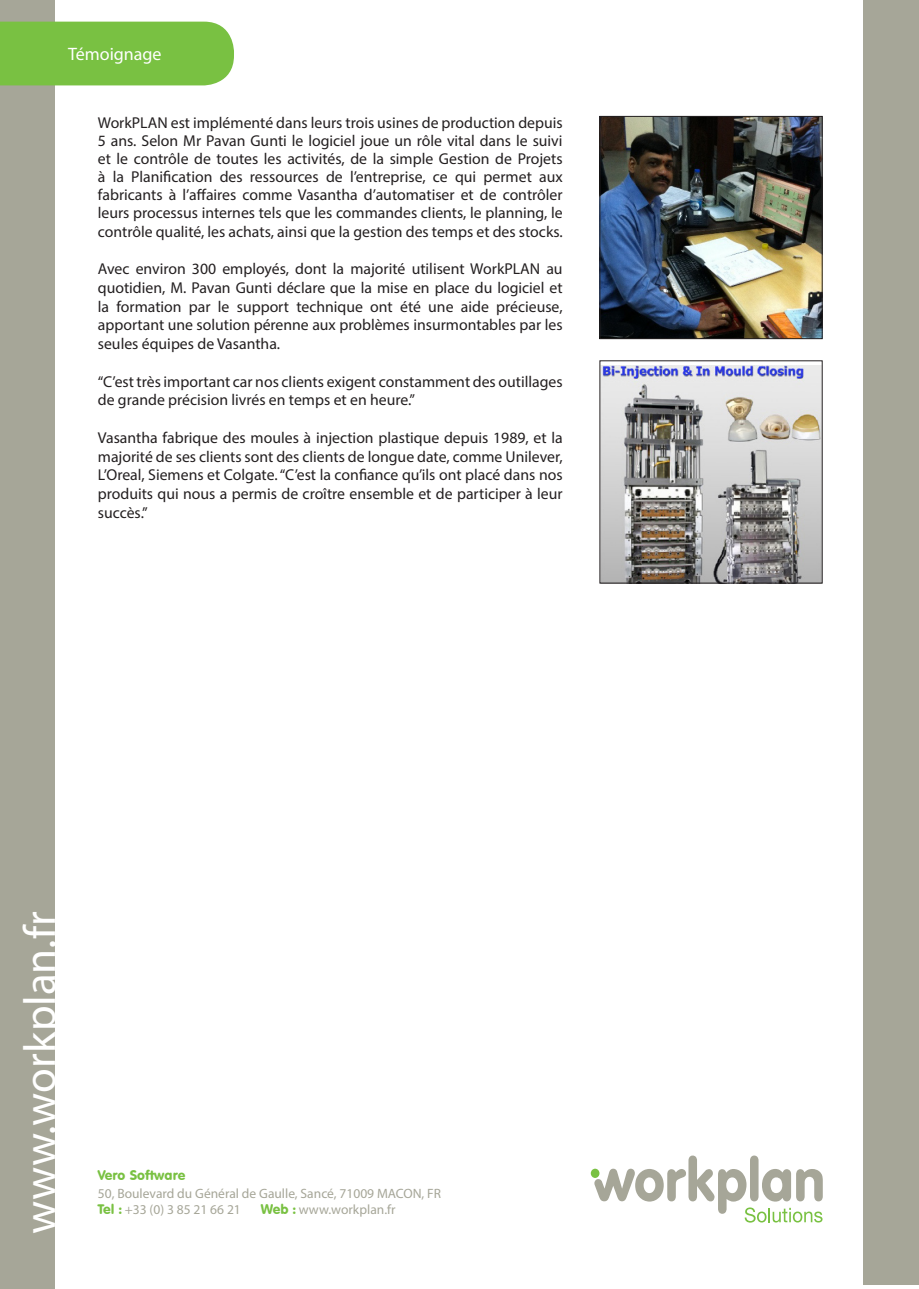
<style>
.page{position:relative;width:919px;height:1289px;background:#fff}
.page>*{position:absolute;margin:0;border:0;box-sizing:border-box;transform-origin:0 0}
.t1{font:45px "Myriad Pro";color:#fff}
.t2{font:18px "Myriad Pro";color:#fff}
.t3{font:15.75px/18.8px "Myriad Pro";color:#231f20;text-align:justify}
.t4{font:13.5px "Myriad Pro";color:#a6a698}
.t5{font:13.5px "VAG Rounded BT";color:#79c142}
.s1{font-family:"VAG Rounded BT";color:#79c142}
</style>
<div class="page">
<div style="left:0;top:0;width:55px;height:1288px;background:#a6a698"></div>
<div style="left:0;top:22px;width:234px;height:63px;background:#79c142"></div>
<div style="left:863px;top:0;width:55px;height:1284px;background:#a6a698"></div>
<img style="left:601px;top:118px;width:219px;height:219px">
<div style="left:599px;top:116px;width:223px;height:223px;border:1px solid #231f20"></div>
<img style="left:601px;top:365px;width:219px;height:216px">
<svg style="left:590px;top:1168px;width:9px;height:9px"></svg>
<svg style="left:593px;top:1155px;width:229px;height:67px"></svg>
<p class="t2" style="left:68px;top:43px;width:95px">Témoignage</p>
<p class="t3" style="left:98px;top:113px;width:466px;line-height:18.1px">WorkPLAN est implémenté dans leurs trois usines de production depuis 5 ans. Selon Mr Pavan Gunti le logiciel joue un rôle vital dans le suivi et le contrôle de toutes les activités, de la simple Gestion de Projets à la Planification des ressources de l’entreprise, ce qui permet aux fabricants à l’affaires comme Vasantha d’automatiser et de contrôler leurs processus internes tels que les commandes clients, le planning, le contrôle qualité, les achats, ainsi que la gestion des temps et des stocks.</p>
<p class="t3" style="left:98px;top:259px;width:466px">Avec environ 300 employés, dont la majorité utilisent WorkPLAN au quotidien, M. Pavan Gunti déclare que la mise en place du logiciel et la formation par le support technique ont été une aide précieuse, apportant une solution pérenne aux problèmes insurmontables par les seules équipes de Vasantha.</p>
<p class="t3" style="left:98px;top:372px;width:466px">“C’est très important car nos clients exigent constamment des outillages de grande précision livrés en temps et en heure.”</p>
<p class="t3" style="left:98px;top:428px;width:466px">Vasantha fabrique des moules à injection plastique depuis 1989, et la majorité de ses clients sont des clients de longue date, comme Unilever, L’Oreal, Siemens et Colgate. “C’est la confiance qu’ils ont placé dans nos produits qui nous a permis de croître ensemble et de participer à leur succès.”</p>
<p class="t1" style="left:12px;top:1233px;width:324px;rotate:-90deg">www.workplan.fr</p>
<p class="t5" style="left:98px;top:1166px;width:89px">Vero Software</p>
<p class="t4" style="left:98px;top:1185px;width:345px">50, Boulevard du Général de Gaulle, Sancé, 71009 MACON, FR</p>
<p class="t4" style="left:98px;top:1201px;width:144px"><span class="s1">Tel :</span> +33 (0) 3 85 21 66 21</p>
<p class="t4" style="left:261px;top:1201px;width:136px"><span class="s1">Web :</span> www.workplan.fr</p>
</div>
